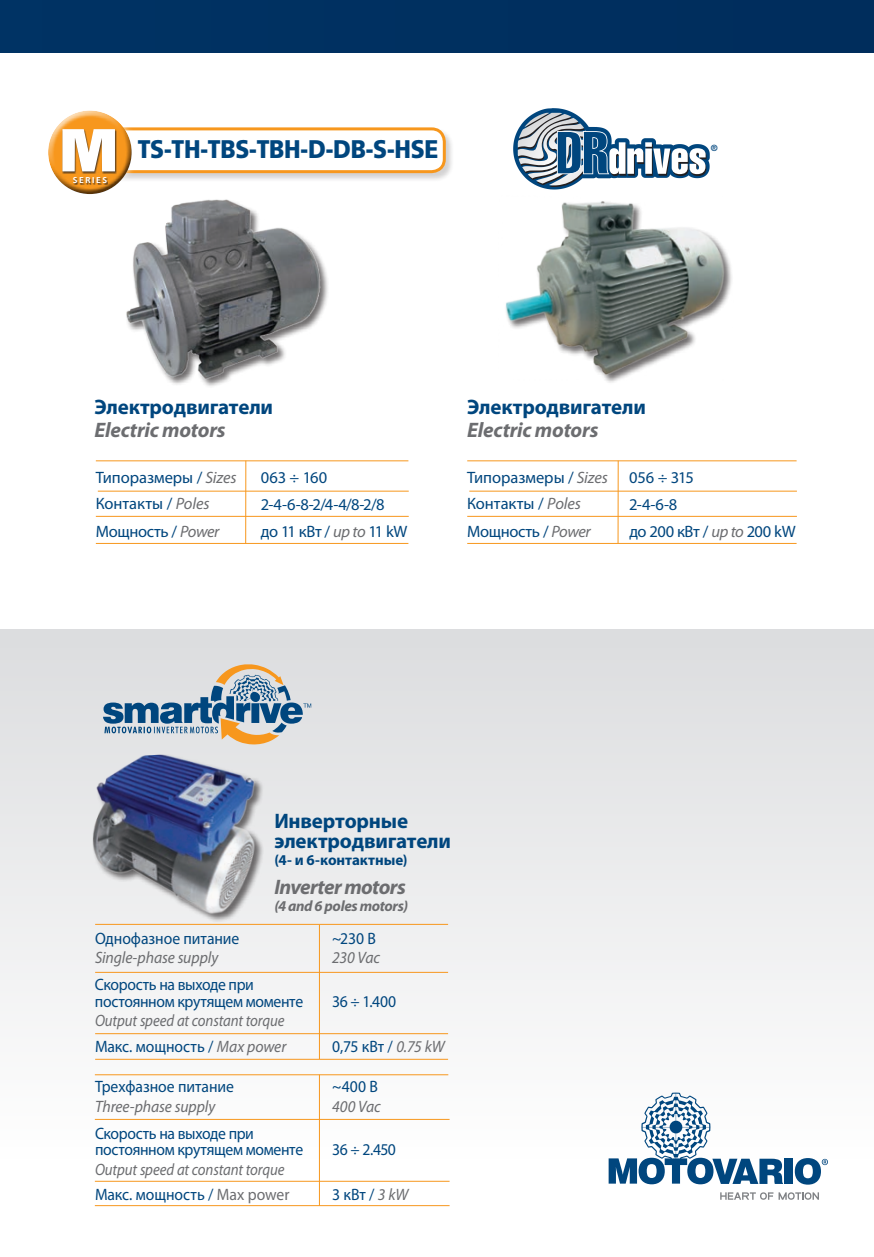
<style>
.page{position:relative;width:874px;height:1257px;background:#fff}
.page>*{position:absolute;margin:0;border:0;box-sizing:border-box;transform-origin:0 0}
.t1{font:900 60.6px "Frutiger LT Std";color:#fff;scale:.89 1}
.t2{font:900 25.5px "Frutiger LT Std";letter-spacing:-.01em;color:#00467e;scale:.9 1}
.t3{font:700 21px/19.5px "Myriad Pro";letter-spacing:-.01em;color:#00467e}
.t4{font:italic 700 21px "Myriad Pro";letter-spacing:-.015em;color:#6c6d70}
.t5{font:16.5px/16.5px "Myriad Pro";letter-spacing:-.02em;color:#00467e;scale:.95 1}
.t6{font:16.5px "Myriad Pro";letter-spacing:-.02em;color:#00467e}
.t7{font:italic 16.5px/25.5px "Myriad Pro";letter-spacing:-.005em;color:#6c6d70;scale:.9 1}
.t8{font:italic 16.5px "Myriad Pro";letter-spacing:-.005em;color:#6c6d70;scale:.95 1}
.t9{font:16.5px "Myriad Pro";color:#00467e}
.t10{font:italic 700 15px "Myriad Pro";letter-spacing:-.02em;color:#6c6d70}
.t11{font:700 15px "Myriad Pro";letter-spacing:-.005em;color:#00467e}
.t12{font:500 condensed 8.7px "Helvetica Neue LT Std";color:#00467e}
.t13{font:700 8.55px "Frutiger LT Std";letter-spacing:.18em;color:#fff}
.s1{font-style:italic;color:#6c6d70}
.s2{font-style:normal;color:#00467e}
.s3{font-style:normal}
</style>
<div class="page">
<div style="left:0;top:629px;width:874px;height:628px;background:linear-gradient(to bottom,#dcdddf,#fff)"></div>
<svg style="left:720px;top:1192px;width:99px;height:8px"></svg>
<svg style="left:608px;top:1093px;width:175px;height:91px"></svg>
<div style="left:784px;top:1159px;width:9px;height:25px;background:#00467e"></div>
<svg style="left:794px;top:1158px;width:34px;height:27px"></svg>
<img style="left:79px;top:750px;width:183px;height:184px">
<hr style="left:245px;top:461px;width:1px;height:82px;background:#f7971d">
<hr style="left:96px;top:460px;width:312px;height:1px;background:#f7971d">
<hr style="left:98px;top:491px;width:311px;height:1px;background:#f7971d">
<hr style="left:96px;top:543px;width:312px;height:1px;background:#f7971d">
<hr style="left:96px;top:516px;width:313px;height:1px;background:#f7971d">
<img style="left:505px;top:201px;width:227px;height:182px">
<svg style="left:513px;top:108px;width:196px;height:82px"></svg>
<hr style="left:617px;top:461px;width:1px;height:82px;background:#f7971d">
<hr style="left:467px;top:460px;width:329px;height:1px;background:#f7971d">
<hr style="left:469px;top:491px;width:328px;height:1px;background:#f7971d">
<hr style="left:467px;top:543px;width:329px;height:1px;background:#f7971d">
<hr style="left:467px;top:516px;width:330px;height:1px;background:#f7971d">
<div style="left:105px;top:127px;width:349px;height:55px;background:#231f20;opacity:.2"></div>
<div style="left:107px;top:129px;width:337px;height:43px;background:#fff;border-radius:13px"></div>
<div style="left:106px;top:127px;width:340px;height:46px;border:3px solid #f7971d;border-radius:13px"></div>
<div style="left:40px;top:103px;width:99px;height:99px;background:#fff"></div>
<div style="left:45px;top:110px;width:86px;height:65px;background:#fff;opacity:.75"></div>
<div style="left:48px;top:123px;width:84px;height:74px;background:#231f20;opacity:.75"></div>
<div style="left:73px;top:178px;width:35px;height:7px;background:#231f20;opacity:.75"></div>
<div style="left:62px;top:130px;width:56px;height:44px;background:#231f20;opacity:.8"></div>
<hr style="left:319px;top:925px;width:1px;height:134px;background:#f7971d">
<hr style="left:319px;top:1075px;width:1px;height:131px;background:#f7971d">
<hr style="left:95px;top:1074px;width:353px;height:1px;background:#f7971d">
<hr style="left:95px;top:1119px;width:354px;height:1px;background:#f7971d">
<hr style="left:95px;top:1181px;width:354px;height:1px;background:#f7971d">
<hr style="left:95px;top:1205px;width:354px;height:1px;background:#f7971d">
<hr style="left:95px;top:972px;width:353px;height:1px;background:#f7971d">
<hr style="left:95px;top:924px;width:353px;height:1px;background:#f7971d">
<hr style="left:95px;top:1033px;width:353px;height:1px;background:#f7971d">
<hr style="left:95px;top:1059px;width:353px;height:1px;background:#f7971d">
<svg style="left:103px;top:664px;width:208px;height:81px;background:#adb8bf"></svg>
<div style="left:0;top:0;width:874px;height:53px;background:#003060"></div>
<img style="left:96px;top:188px;width:232px;height:199px">
<h1 class="t1" style="left:60px;top:113px;width:67px">M</h1>
<p class="t13" style="left:73px;top:175px;width:36px">SERIES</p>
<h2 class="t2" style="left:138px;top:134px;width:336px">TS-TH-TBS-TBH-D-DB-S-HSE</h2>
<p class="t12" style="left:710px;top:142px;width:8px">®</p>
<p class="t3" style="left:94px;top:396px;width:180px">Электродвигатели</p>
<p class="t4" style="left:94px;top:416px;width:133px">Electric motors</p>
<p class="t6" style="left:96px;top:468px;width:142px">Типоразмеры / <span class="s1">Sizes</span></p>
<p class="t6" style="left:261px;top:468px;width:68px">063 ÷ 160</p>
<p class="t9" style="left:96px;top:493px;width:115px">Контакты / <span class="s1">Poles</span></p>
<p class="t6" style="left:261px;top:495px;width:125px">2-4-6-8-2/4-4/8-2/8</p>
<p class="t6" style="left:96px;top:522px;width:125px">Мощность / <span class="s1">Power</span></p>
<p class="t6" style="left:261px;top:522px;width:148px">до 11 кВт / <span class="s1">up to</span> 11 kW</p>
<p class="t3" style="left:467px;top:396px;width:180px">Электродвигатели</p>
<p class="t4" style="left:467px;top:416px;width:133px">Electric motors</p>
<p class="t6" style="left:467px;top:468px;width:142px">Типоразмеры / <span class="s1">Sizes</span></p>
<p class="t6" style="left:629px;top:468px;width:66px">056 ÷ 315</p>
<p class="t9" style="left:467px;top:493px;width:115px">Контакты / <span class="s1">Poles</span></p>
<p class="t6" style="left:629px;top:495px;width:50px">2-4-6-8</p>
<p class="t6" style="left:467px;top:522px;width:125px">Мощность / <span class="s1">Power</span></p>
<p class="t6" style="left:629px;top:522px;width:168px">до 200 кВт / <span class="s1">up to</span> 200 kW</p>
<p class="t3" style="left:274px;top:811px;width:178px">Инверторные электродвигатели</p>
<p class="t11" style="left:274px;top:850px;width:135px">(4- и 6-контактные)</p>
<p class="t4" style="left:274px;top:873px;width:133px">Inverter motors</p>
<p class="t10" style="left:274px;top:896px;width:135px">(4 and 6 poles motors)</p>
<p class="t5" style="left:95px;top:929px;width:153px">Однофазное питание</p>
<p class="t5" style="left:332px;top:929px;width:48px">~230 В</p>
<p class="t8" style="left:95px;top:947px;width:131px">Single-phase supply</p>
<p class="t8" style="left:332px;top:947px;width:52px">230 Vac</p>
<p class="t5" style="left:95px;top:976px;width:221px">Скорость на выходе при постоянном крутящем моменте</p>
<p class="t5" style="left:332px;top:992px;width:69px">36 ÷ 1.400</p>
<p class="t7" style="left:95px;top:1007px;width:214px">Output speed at constant torque<br><span class="s2">Макс. мощность /</span> Max power</p>
<p class="t5" style="left:332px;top:1037px;width:120px">0,75 кВт / <span class="s1">0.75 kW</span></p>
<p class="t5" style="left:95px;top:1078px;width:148px">Трехфазное питание</p>
<p class="t5" style="left:332px;top:1078px;width:50px">~400 В</p>
<p class="t8" style="left:95px;top:1096px;width:128px">Three-phase supply</p>
<p class="t8" style="left:332px;top:1096px;width:53px">400 Vac</p>
<p class="t5" style="left:95px;top:1124px;width:221px">Скорость на выходе при постоянном крутящем моменте</p>
<p class="t5" style="left:332px;top:1141px;width:69px">36 ÷ 2.450</p>
<p class="t7" style="left:95px;top:1156px;width:217px">Output speed at constant torque<br><span class="s2">Макс. мощность /</span> <span class="s3">Max power</span></p>
<p class="t5" style="left:332px;top:1186px;width:82px">3 кВт / <span class="s1">3 kW</span></p>
</div>
